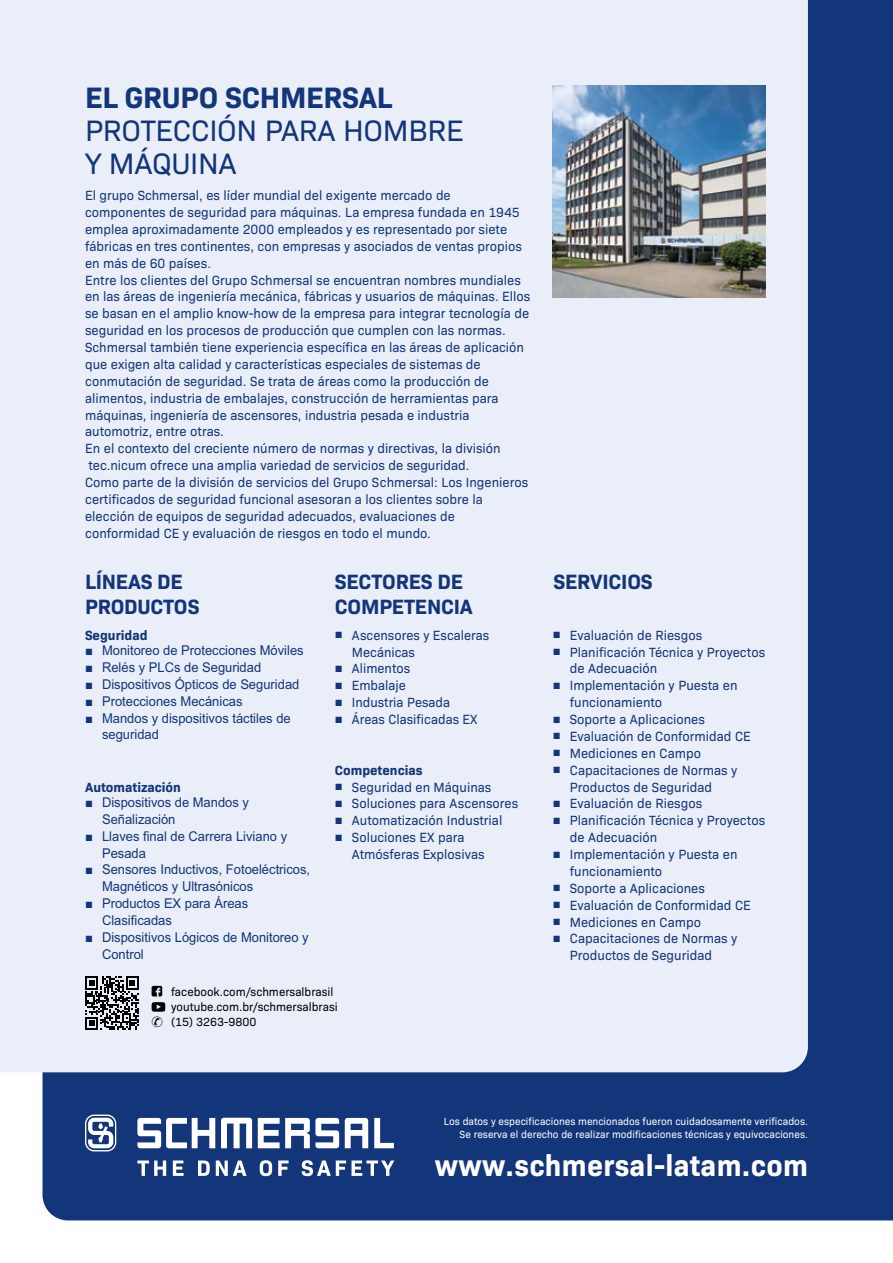
<style>
.page{position:relative;width:893px;height:1263px;background:#fff}
.page>*{position:absolute;margin:0;border:0;box-sizing:border-box;transform-origin:0 0}
.t1{font:30px/33px "Bio Sans";letter-spacing:-.01em;color:#13357a}
.t2{font:700 30px "Bio Sans";letter-spacing:.01em;color:#fff}
.t3{font:700 30px "Bio Sans";letter-spacing:-.01em;color:#13357a}
.t4{font:700 21px/25.2px "Bio Sans";letter-spacing:-.01em;color:#13357a}
.t5{font:13.5px/16.8px "Bio Sans";color:#13357a}
.t6{font:13.5px/16.8px "Arial";color:#13357a}
.t7{font:13.5px/16.8px "Bio Sans";color:#13357a;scale:.96 1}
.t8{font:700 13.5px "Bio Sans";color:#13357a}
.t9{font:12px "Bio Sans";color:#000}
.t10{font:10.5px/13.2px "Bio Sans";color:#fff;text-align:right}
.s1{font-family:"Arial"}
</style>
<div class="page">
<div style="left:43px;top:0;width:850px;height:1220px;background:#13357a"></div>
<div style="left:0;top:0;width:808px;height:1072px;background:#e9eef9"></div>
<img style="left:553px;top:85px;width:212px;height:213px">
<svg style="left:137px;top:1118px;width:78px;height:30px"></svg>
<svg style="left:374px;top:1118px;width:20px;height:30px"></svg>
<svg style="left:221px;top:1118px;width:31px;height:30px"></svg>
<svg style="left:258px;top:1118px;width:81px;height:30px"></svg>
<svg style="left:345px;top:1118px;width:23px;height:30px"></svg>
<svg style="left:85px;top:1114px;width:31px;height:37px"></svg>
<svg style="left:137px;top:1160px;width:257px;height:16px"></svg>
<svg style="left:152px;top:986px;width:10px;height:10px"></svg>
<svg style="left:152px;top:1002px;width:13px;height:10px"></svg>
<svg style="left:85px;top:976px;width:54px;height:54px;background:#67696e"></svg>
<h1 class="t3" style="left:85px;top:75px;width:309px">EL GRUPO SCHMERSAL</h1>
<h1 class="t1" style="left:85px;top:112px;width:380px">PROTECCIÓN PARA HOMBRE<br>Y MÁQUINA</h1>
<p class="t5" style="left:85px;top:186px;width:447px">El grupo Schmersal, es líder mundial del exigente mercado de componentes de seguridad para máquinas. La empresa fundada en 1945 emplea aproximadamente 2000 empleados y es representado por siete fábricas en tres continentes, con empresas y asociados de ventas propios en más de 60 países.<br>Entre los clientes del Grupo Schmersal se encuentran nombres mundiales en las áreas de ingeniería mecánica, fábricas y usuarios de máquinas. Ellos se basan en el amplio know-how de la empresa para integrar tecnología de seguridad en los procesos de producción que cumplen con las normas.<br>Schmersal también tiene experiencia específica en las áreas de aplicación que exigen alta calidad y características especiales de sistemas de conmutación de seguridad. Se trata de áreas como la producción de alimentos, industria de embalajes, construcción de herramientas para máquinas, ingeniería de ascensores, industria pesada e industria automotriz, entre otras.<br>En el contexto del creciente número de normas y directivas, la división tec.nicum ofrece una amplia variedad de servicios de seguridad.<br>Como parte de la división de servicios del Grupo Schmersal: Los Ingenieros certificados de seguridad funcional asesoran a los clientes sobre la elección de equipos de seguridad adecuados, evaluaciones de conformidad CE y evaluación de riesgos en todo el mundo.</p>
<h2 class="t4" style="left:85px;top:567px;width:116px">LÍNEAS DE<br>PRODUCTOS</h2>
<h2 class="t4" style="left:335px;top:567px;width:140px">SECTORES DE<br>COMPETENCIA</h2>
<h2 class="t4" style="left:553px;top:567px;width:101px">SERVICIOS</h2>
<p class="t5" style="left:553px;top:625px;width:151px"><span class="s1">■</span> Evaluación de Riesgos</p>
<p class="t5" style="left:570px;top:642px;width:197px;text-indent:-17px"><span class="s1">■</span> Planificación Técnica y Proyectos de Adecuación</p>
<p class="t5" style="left:570px;top:676px;width:169px;text-indent:-17px"><span class="s1">■</span> Implementación y Puesta en funcionamiento</p>
<p class="t5" style="left:553px;top:710px;width:154px"><span class="s1">■</span> Soporte a Aplicaciones</p>
<p class="t5" style="left:553px;top:727px;width:199px"><span class="s1">■</span> Evaluación de Conformidad CE</p>
<p class="t5" style="left:553px;top:744px;width:150px"><span class="s1">■</span> Mediciones en Campo</p>
<p class="t5" style="left:570px;top:760px;width:169px;text-indent:-17px"><span class="s1">■</span> Capacitaciones de Normas y<br>Productos de Seguridad</p>
<p class="t5" style="left:553px;top:794px;width:151px"><span class="s1">■</span> Evaluación de Riesgos</p>
<p class="t5" style="left:570px;top:811px;width:197px;text-indent:-17px"><span class="s1">■</span> Planificación Técnica y Proyectos de Adecuación</p>
<p class="t5" style="left:570px;top:845px;width:169px;text-indent:-17px"><span class="s1">■</span> Implementación y Puesta en funcionamiento</p>
<p class="t5" style="left:553px;top:879px;width:154px"><span class="s1">■</span> Soporte a Aplicaciones</p>
<p class="t5" style="left:553px;top:895px;width:199px"><span class="s1">■</span> Evaluación de Conformidad CE</p>
<p class="t5" style="left:553px;top:912px;width:150px"><span class="s1">■</span> Mediciones en Campo</p>
<p class="t5" style="left:570px;top:929px;width:169px;text-indent:-17px"><span class="s1">■</span> Capacitaciones de Normas y<br>Productos de Seguridad</p>
<p class="t8" style="left:85px;top:625px;width:64px">Seguridad</p>
<p class="t6" style="left:85px;top:642px;width:220px">■ Monitoreo de Protecciones Móviles</p>
<p class="t6" style="left:85px;top:659px;width:178px">■ Relés y PLCs de Seguridad</p>
<p class="t6" style="left:85px;top:675px;width:216px">■ Dispositivos Ópticos de Seguridad</p>
<p class="t6" style="left:85px;top:692px;width:159px">■ Protecciones Mecánicas</p>
<p class="t6" style="left:102px;top:709px;width:190px;text-indent:-17px">■ Mandos y dispositivos táctiles de seguridad</p>
<p class="t8" style="left:85px;top:776px;width:97px">Automatización</p>
<p class="t6" style="left:102px;top:794px;width:148px;text-indent:-17px">■ Dispositivos de Mandos y<br>Señalización</p>
<p class="t6" style="left:102px;top:827px;width:187px;text-indent:-17px">■ Llaves final de Carrera Liviano y<br>Pesada</p>
<p class="t6" style="left:102px;top:861px;width:210px;text-indent:-17px">■ Sensores Inductivos, Fotoeléctricos,<br>Magnéticos y Ultrasónicos</p>
<p class="t6" style="left:102px;top:895px;width:148px;text-indent:-17px">■ Productos EX para Áreas<br>Clasificadas</p>
<p class="t6" style="left:102px;top:929px;width:208px;text-indent:-17px">■ Dispositivos Lógicos de Monitoreo y<br>Control</p>
<p class="t7" style="left:352px;top:625px;width:145px;text-indent:-17px"><span class="s1">■</span> Ascensores y Escaleras<br>Mecánicas</p>
<p class="t7" style="left:335px;top:659px;width:80px"><span class="s1">■</span> Alimentos</p>
<p class="t7" style="left:335px;top:676px;width:76px"><span class="s1">■</span> Embalaje</p>
<p class="t7" style="left:335px;top:693px;width:122px"><span class="s1">■</span> Industria Pesada</p>
<p class="t7" style="left:335px;top:710px;width:150px"><span class="s1">■</span> Áreas Clasificadas EX</p>
<p class="t8" style="left:335px;top:760px;width:89px">Competencias</p>
<p class="t5" style="left:335px;top:777px;width:158px"><span class="s1">■</span> Seguridad en Máquinas</p>
<p class="t5" style="left:335px;top:794px;width:185px"><span class="s1">■</span> Soluciones para Ascensores</p>
<p class="t5" style="left:335px;top:811px;width:169px"><span class="s1">■</span> Automatización Industrial</p>
<p class="t5" style="left:352px;top:828px;width:134px;text-indent:-17px"><span class="s1">■</span> Soluciones EX para<br>Atmósferas Explosivas</p>
<p class="t9" style="left:171px;top:982px;width:164px">facebook.com/schmersalbrasil</p>
<p class="t9" style="left:171px;top:998px;width:168px">youtube.com.br/schmersalbrasi</p>
<p class="t9" style="left:152px;top:1013px;width:106px">✆ (15) 3263-9800</p>
<p class="t10" style="left:444px;top:1114px;width:366px">Los datos y especificaciones mencionados fueron cuidadosamente verificados.<br>Se reserva el derecho de realizar modificaciones técnicas y equivocaciones.</p>
<h1 class="t2" style="left:435px;top:1142px;width:375px">www.schmersal-latam.com</h1>
</div>
